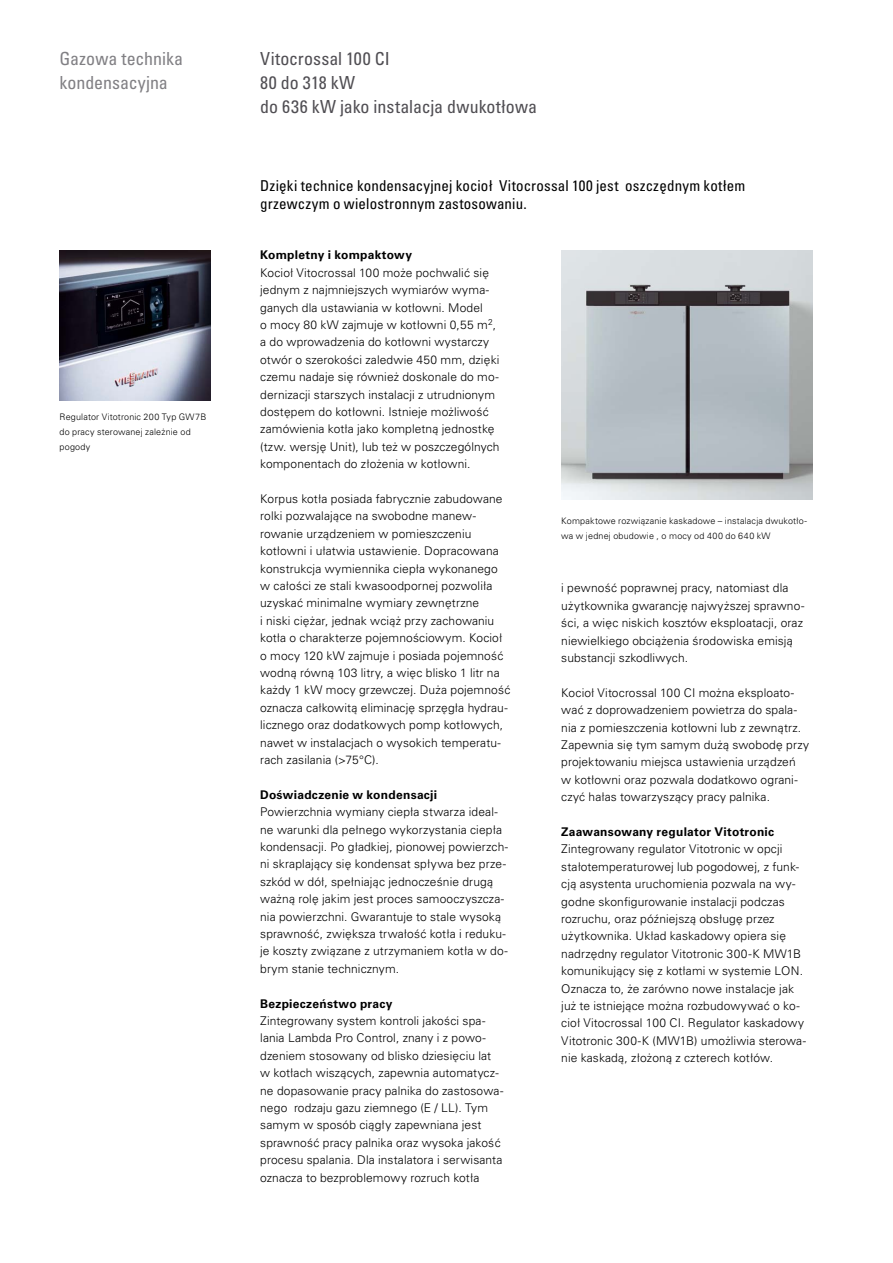
<style>
.page{position:relative;width:893px;height:1263px;background:#fff}
.page>*{position:absolute;margin:0;border:0;box-sizing:border-box;transform-origin:0 0}
.t1{font:condensed 18px/24px "Univers LTCYR 57";letter-spacing:.005em;color:#504e53}
.t2{font:condensed 18px/24px "Univers LTCYR 57";color:#818084}
.t3{font:condensed 15px/18px "Univers LTCYR 57";letter-spacing:.01em;color:#000}
.t4{font:300 12px/17.4px "Univers LTCYR 45";letter-spacing:.01em;color:#000}
.t5{font:700 12px "Univers LTCYR 65";letter-spacing:.02em;color:#000}
.t6{font:300 9px/15px "Univers LTCYR 45";letter-spacing:.02em;color:#000}
</style>
<div class="page">
<img style="left:561px;top:251px;width:251px;height:249px">
<img style="left:60px;top:251px;width:150px;height:149px">
<h1 class="t2" style="left:60px;top:47px;width:125px">Gazowa technika kondensacyjna</h1>
<p class="t6" style="left:60px;top:409px;width:148px">Regulator Vitotronic 200 Typ GW7B do pracy sterowanej zależnie od pogody</p>
<h1 class="t1" style="left:260px;top:47px;width:278px">Vitocrossal 100 CI<br>80 do 318 kW<br>do 636 kW jako instalacja dwukotłowa</h1>
<p class="t3" style="left:260px;top:176px;width:487px">Dzięki technice kondensacyjnej kocioł Vitocrossal 100 jest oszczędnym kotłem grzewczym o wielostronnym zastosowaniu.</p>
<p class="t5" style="left:260px;top:247px;width:153px">Kompletny i kompaktowy</p>
<p class="t4" style="left:260px;top:263px;width:241px">Kocioł Vitocrossal 100 może pochwalić się jednym z najmniejszych wymiarów wyma&shy;ganych dla ustawiania w kotłowni. Model<br>o mocy 80 kW zajmuje w kotłowni 0,55 m<sup>2</sup>, a do wprowadzenia do kotłowni wystarczy otwór o szerokości zaledwie 450 mm, dzięki czemu nadaje się również doskonale do mo&shy;dernizacji starszych instalacji z utrudnionym dostępem do kotłowni. Istnieje możliwość zamówienia kotła jako kompletną jednostkę (tzw. wersję Unit), lub też w poszczególnych komponentach do złożenia w kotłowni.</p>
<p class="t4" style="left:260px;top:490px;width:252px">Korpus kotła posiada fabrycznie zabudowane rolki pozwalające na swobodne manew&shy;rowanie urządzeniem w pomieszczeniu kotłowni i ułatwia ustawienie. Dopracowana konstrukcja wymiennika ciepła wykonanego w całości ze stali kwasoodpornej pozwoliła uzyskać minimalne wymiary zewnętrzne<br>i niski ciężar, jednak wciąż przy zachowaniu kotła o charakterze pojemnościowym. Kocioł o mocy 120 kW zajmuje i posiada pojemność wodną równą 103 litry, a więc blisko 1 litr na każdy 1 kW mocy grzewczej. Duża pojemność oznacza całkowitą eliminację sprzęgła hydrau&shy;licznego oraz dodatkowych pomp kotłowych, nawet w instalacjach o wysokich temperatu&shy;rach zasilania (&gt;75°C).</p>
<p class="t5" style="left:260px;top:786px;width:178px">Doświadczenie w kondensacji</p>
<p class="t4" style="left:260px;top:803px;width:250px">Powierzchnia wymiany ciepła stwarza ideal&shy;ne warunki dla pełnego wykorzystania ciepła kondensacji. Po gładkiej, pionowej powierzch&shy;ni skraplający się kondensat spływa bez prze&shy;szkód w dół, spełniając jednocześnie drugą ważną rolę jakim jest proces samooczyszcza&shy;nia powierzchni. Gwarantuje to stale wysoką sprawność, zwiększa trwałość kotła i reduku&shy;je koszty związane z utrzymaniem kotła w do&shy;brym stanie technicznym.</p>
<p class="t5" style="left:260px;top:995px;width:134px">Bezpieczeństwo pracy</p>
<p class="t4" style="left:260px;top:1012px;width:245px">Zintegrowany system kontroli jakości spa&shy;lania Lambda Pro Control, znany i z powo&shy;dzeniem stosowany od blisko dziesięciu lat w kotłach wiszących, zapewnia automatycz&shy;ne dopasowanie pracy palnika do zastosowa&shy;nego rodzaju gazu ziemnego (E / LL). Tym samym w sposób ciągły zapewniana jest sprawność pracy palnika oraz wysoka jakość procesu spalania. Dla instalatora i serwisanta oznacza to bezproblemowy rozruch kotła</p>
<p class="t6" style="left:561px;top:513px;width:247px">Kompaktowe rozwiązanie kaskadowe – instalacja dwukotło&shy;wa w jednej obudowie , o mocy od 400 do 640 kW</p>
<p class="t4" style="left:561px;top:579px;width:245px">i pewność poprawnej pracy, natomiast dla użytkownika gwarancję najwyższej sprawno&shy;ści, a więc niskich kosztów eksploatacji, oraz niewielkiego obciążenia środowiska emisją substancji szkodliwych.</p>
<p class="t4" style="left:561px;top:683px;width:249px">Kocioł Vitocrossal 100 CI można eksploato&shy;wać z doprowadzeniem powietrza do spala&shy;nia z pomieszczenia kotłowni lub z zewnątrz.<br>Zapewnia się tym samym dużą swobodę przy projektowaniu miejsca ustawienia urządzeń<br>w kotłowni oraz pozwala dodatkowo ograni&shy;czyć hałas towarzyszący pracy palnika.</p>
<p class="t5" style="left:561px;top:823px;width:214px">Zaawansowany regulator Vitotronic</p>
<p class="t4" style="left:561px;top:840px;width:246px">Zintegrowany regulator Vitotronic w opcji stałotemperaturowej lub pogodowej, z funk&shy;cją asystenta uruchomienia pozwala na wy&shy;godne skonfigurowanie instalacji podczas rozruchu, oraz późniejszą obsługę przez użytkownika. Układ kaskadowy opiera się nadrzędny regulator Vitotronic 300-K MW1B komunikujący się z kotłami w systemie LON.<br>Oznacza to, że zarówno nowe instalacje jak już te istniejące można rozbudowywać o ko&shy;cioł Vitocrossal 100 CI. Regulator kaskadowy Vitotronic 300-K (MW1B) umożliwia sterowa&shy;nie kaskadą, złożoną z czterech kotłów.</p>
</div>
